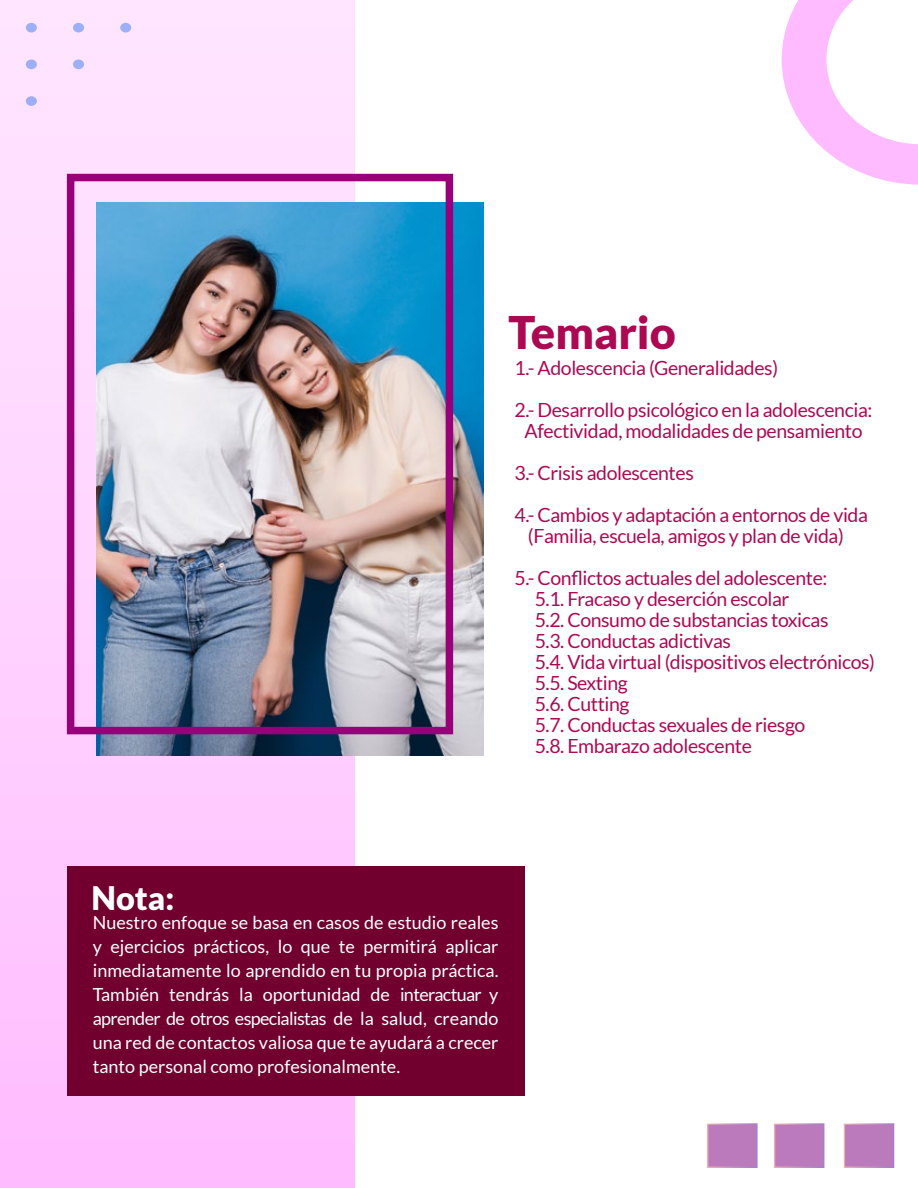
<style>
.page{position:relative;width:918px;height:1188px;background:#fff}
.page>*{position:absolute;margin:0;border:0;box-sizing:border-box;transform-origin:0 0}
.t1{font:900 45px "Lato";color:#ac0953}
.t2{font:900 32.4px "Lato";color:#fff}
.t3{font:19.5px/21px "Lato";letter-spacing:-.02em;color:#ac0953}
.t4{font:18px/24px "Lato";color:#fff;text-align:justify}
</style>
<div class="page">
<div style="left:0;top:0;width:354px;height:1188px;background:linear-gradient(to bottom,#fce6fe,#febcfe)"></div>
<svg style="left:782px;top:0;width:136px;height:185px"></svg>
<div style="left:708px;top:1124px;width:49px;height:43px;background:#bb7abb"></div>
<div style="left:775px;top:1124px;width:49px;height:43px;background:#bb7abb"></div>
<div style="left:844px;top:1124px;width:50px;height:43px;background:#bb7abb"></div>
<div style="left:120px;top:23px;width:11px;height:10px;background:#9db0f7;border-radius:50%"></div>
<div style="left:73px;top:23px;width:11px;height:10px;background:#9db0f7;border-radius:50%"></div>
<div style="left:26px;top:23px;width:11px;height:10px;background:#9db0f7;border-radius:50%"></div>
<svg style="left:73px;top:60px;width:11px;height:9px"></svg>
<div style="left:26px;top:60px;width:11px;height:9px;background:#9daff7;border-radius:50%"></div>
<div style="left:26px;top:96px;width:11px;height:10px;background:#9daef7;border-radius:50%"></div>
<div style="left:67px;top:866px;width:458px;height:230px;background:#72002e"></div>
<img style="left:97px;top:202px;width:386px;height:554px">
<div style="left:67px;top:174px;width:386px;height:560px;border:8px solid #980079"></div>
<h1 class="t1" style="left:508px;top:306px;width:169px">Temario</h1>
<p class="t3" style="left:514px;top:347px;width:360px;line-height:42px">1.- Adolescencia (Generalidades)<br>2.- Desarrollo psicológico en la adolescencia:</p>
<p class="t3" style="left:514px;top:410px;width:355px;line-height:42px;text-indent:10px">Afectividad, modalidades de pensamiento<br>3.- Crisis adolescentes<br>4.- Cambios y adaptación a entornos de vida</p>
<p class="t3" style="left:514px;top:515px;width:331px;line-height:42px;text-indent:13px">(Familia, escuela, amigos y plan de vida)<br>5.- Conflictos actuales del adolescente:</p>
<p class="t3" style="left:535px;top:589px;width:342px">5.1. Fracaso y deserción escolar<br>5.2. Consumo de substancias toxicas<br>5.3. Conductas adictivas<br>5.4. Vida virtual (dispositivos electrónicos)<br>5.5. Sexting<br>5.6. Cutting<br>5.7. Conductas sexuales de riesgo<br>5.8. Embarazo adolescente</p>
<h2 class="t2" style="left:92px;top:879px;width:84px">Nota:</h2>
<p class="t4" style="left:93px;top:911px;width:407px">Nuestro enfoque se basa en casos de estudio reales y ejercicios prácticos, lo que te permitirá aplicar inmediatamente lo aprendido en tu propia práctica.<br>También tendrás la oportunidad de interactuar y aprender de otros especialistas de la salud, creando una red de contactos valiosa que te ayudará a crecer tanto personal como profesionalmente.</p>
</div>
